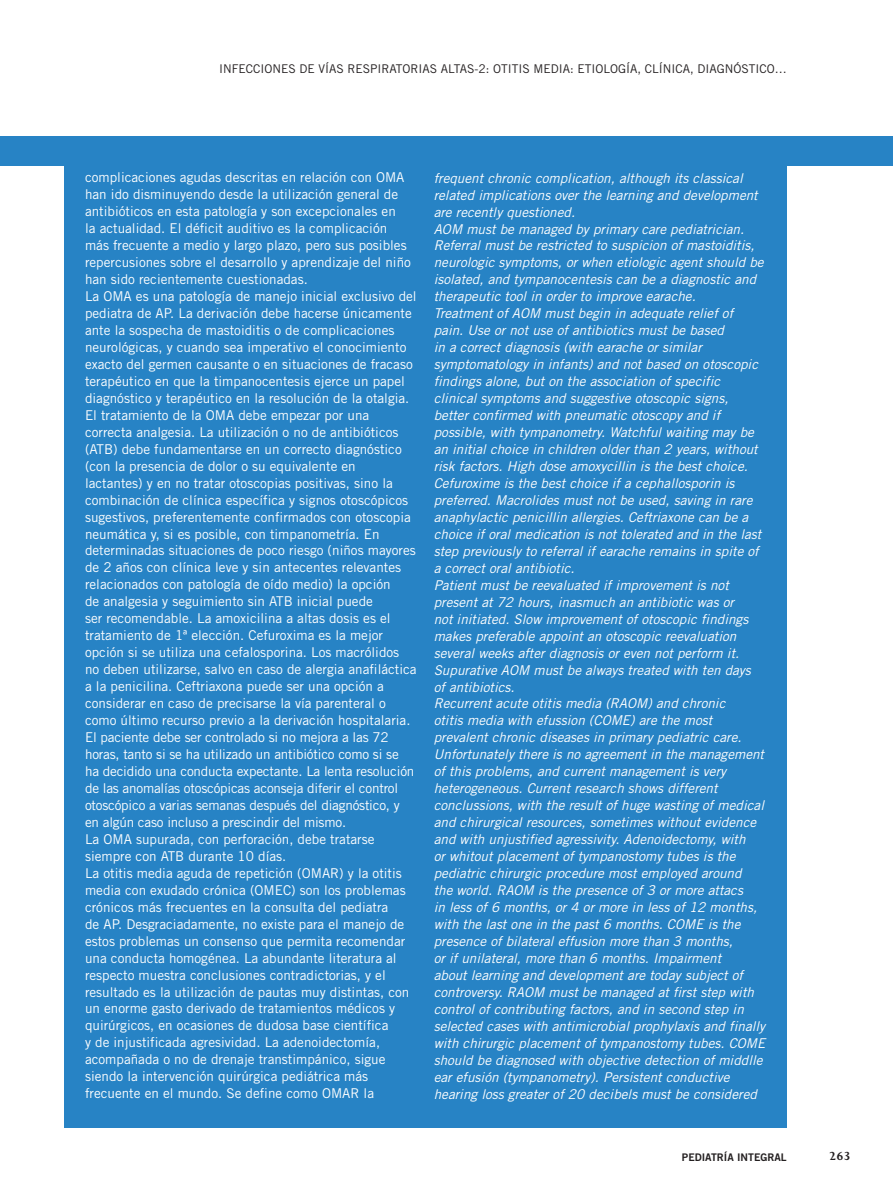
<style>
.page{position:relative;width:893px;height:1191px;background:#fff}
.page>*{position:absolute;margin:0;border:0;box-sizing:border-box;transform-origin:0 0}
.t1{font:13.5px/17px "Trade Gothic";color:#fff}
.t2{font:italic 13.5px/17px "Trade Gothic";color:#fff}
.t3{font:700 13.5px "Joanna MT Std";color:#231f20}
.t4{font:12px "Trade Gothic";color:#231f20}
.t5{font:10.5px "Trade Gothic Bold Two";color:#231f20}
</style>
<div class="page">
<hr style="left:0;top:481px;width:1px;height:30px;background:#2783c5">
<div style="left:64px;top:136px;width:723px;height:991px;background:#2783c5"></div>
<div style="left:0;top:136px;width:108px;height:30px;background:#2783c5"></div>
<div style="left:784px;top:136px;width:109px;height:30px;background:#2783c5"></div>
<p class="t4" style="left:219px;top:64px;width:569px">INFECCIONES DE VÍAS RESPIRATORIAS ALTAS-2: OTITIS MEDIA: ETIOLOGÍA, CLÍNICA, DIAGNÓSTICO…</p>
<p class="t1" style="left:85px;top:170px;width:333px">complicaciones agudas descritas en relación con OMA han ido disminuyendo desde la utilización general de antibióticos en esta patología y son excepcionales en<br>la actualidad. El déficit auditivo es la complicación<br>más frecuente a medio y largo plazo, pero sus posibles repercusiones sobre el desarrollo y aprendizaje del niño han sido recientemente cuestionadas.<br>La OMA es una patología de manejo inicial exclusivo del pediatra de AP. La derivación debe hacerse únicamente ante la sospecha de mastoiditis o de complicaciones neurológicas, y cuando sea imperativo el conocimiento exacto del germen causante o en situaciones de fracaso terapéutico en que la timpanocentesis ejerce un papel diagnóstico y terapéutico en la resolución de la otalgia.<br>El tratamiento de la OMA debe empezar por una correcta analgesia. La utilización o no de antibióticos (ATB) debe fundamentarse en un correcto diagnóstico (con la presencia de dolor o su equivalente en lactantes) y en no tratar otoscopias positivas, sino la combinación de clínica específica y signos otoscópicos sugestivos, preferentemente confirmados con otoscopia neumática y, si es posible, con timpanometría. En determinadas situaciones de poco riesgo (niños mayores de 2 años con clínica leve y sin antecentes relevantes relacionados con patología de oído medio) la opción<br>de analgesia y seguimiento sin ATB inicial puede<br>ser recomendable. La amoxicilina a altas dosis es el tratamiento de 1ª elección. Cefuroxima es la mejor opción si se utiliza una cefalosporina. Los macrólidos no deben utilizarse, salvo en caso de alergia anafiláctica a la penicilina. Ceftriaxona puede ser una opción a considerar en caso de precisarse la vía parenteral o como último recurso previo a la derivación hospitalaria.<br>El paciente debe ser controlado si no mejora a las 72 horas, tanto si se ha utilizado un antibiótico como si se<br>ha decidido una conducta expectante. La lenta resolución de las anomalías otoscópicas aconseja diferir el control otoscópico a varias semanas después del diagnóstico, y en algún caso incluso a prescindir del mismo.<br>La OMA supurada, con perforación, debe tratarse siempre con ATB durante 10 días.<br>La otitis media aguda de repetición (OMAR) y la otitis media con exudado crónica (OMEC) son los problemas crónicos más frecuentes en la consulta del pediatra<br>de AP. Desgraciadamente, no existe para el manejo de estos problemas un consenso que permita recomendar una conducta homogénea. La abundante literatura al respecto muestra conclusiones contradictorias, y el resultado es la utilización de pautas muy distintas, con un enorme gasto derivado de tratamientos médicos y quirúrgicos, en ocasiones de dudosa base científica<br>y de injustificada agresividad. La adenoidectomía, acompañada o no de drenaje transtimpánico, sigue siendo la intervención quirúrgica pediátrica más frecuente en el mundo. Se define como OMAR la</p>
<p class="t2" style="left:434px;top:170px;width:333px">frequent chronic complication, although its classical related implications over the learning and development are recently questioned.<br>AOM must be managed by primary care pediatrician.<br>Referral must be restricted to suspicion of mastoiditis, neurologic symptoms, or when etiologic agent should be isolated, and tympanocentesis can be a diagnostic and therapeutic tool in order to improve earache.<br>Treatment of AOM must begin in adequate relief of pain. Use or not use of antibiotics must be based<br>in a correct diagnosis (with earache or similar symptomatology in infants) and not based on otoscopic findings alone, but on the association of specific clinical symptoms and suggestive otoscopic signs, better confirmed with pneumatic otoscopy and if possible, with tympanometry. Watchful waiting may be an initial choice in children older than 2 years, without risk factors. High dose amoxycillin is the best choice.<br>Cefuroxime is the best choice if a cephallosporin is preferred. Macrolides must not be used, saving in rare anaphylactic penicillin allergies. Ceftriaxone can be a choice if oral medication is not tolerated and in the last step previously to referral if earache remains in spite of a correct oral antibiotic.<br>Patient must be reevaluated if improvement is not present at 72 hours, inasmuch an antibiotic was or<br>not initiated. Slow improvement of otoscopic findings makes preferable appoint an otoscopic reevaluation several weeks after diagnosis or even not perform it.<br>Supurative AOM must be always treated with ten days of antibiotics.<br>Recurrent acute otitis media (RAOM) and chronic<br>otitis media with efussion (COME) are the most prevalent chronic diseases in primary pediatric care.<br>Unfortunately there is no agreement in the management of this problems, and current management is very heterogeneous. Current research shows different conclussions, with the result of huge wasting of medical and chirurgical resources, sometimes without evidence and with unjustified agressivity. Adenoidectomy, with<br>or whitout placement of tympanostomy tubes is the pediatric chirurgic procedure most employed around<br>the world. RAOM is the presence of 3 or more attacs<br>in less of 6 months, or 4 or more in less of 12 months, with the last one in the past 6 months. COME is the presence of bilateral effusion more than 3 months,<br>or if unilateral, more than 6 months. Impairment<br>about learning and development are today subject of controversy. RAOM must be managed at first step with control of contributing factors, and in second step in selected cases with antimicrobial prophylaxis and finally with chirurgic placement of tympanostomy tubes. COME should be diagnosed with objective detection of middlle ear efusión (tympanometry). Persistent conductive hearing loss greater of 20 decibels must be considered</p>
<p class="t5" style="left:682px;top:1153px;width:106px">PEDIATRÍA INTEGRAL</p>
<p class="t3" style="left:829px;top:1151px;width:23px">263</p>
</div>
